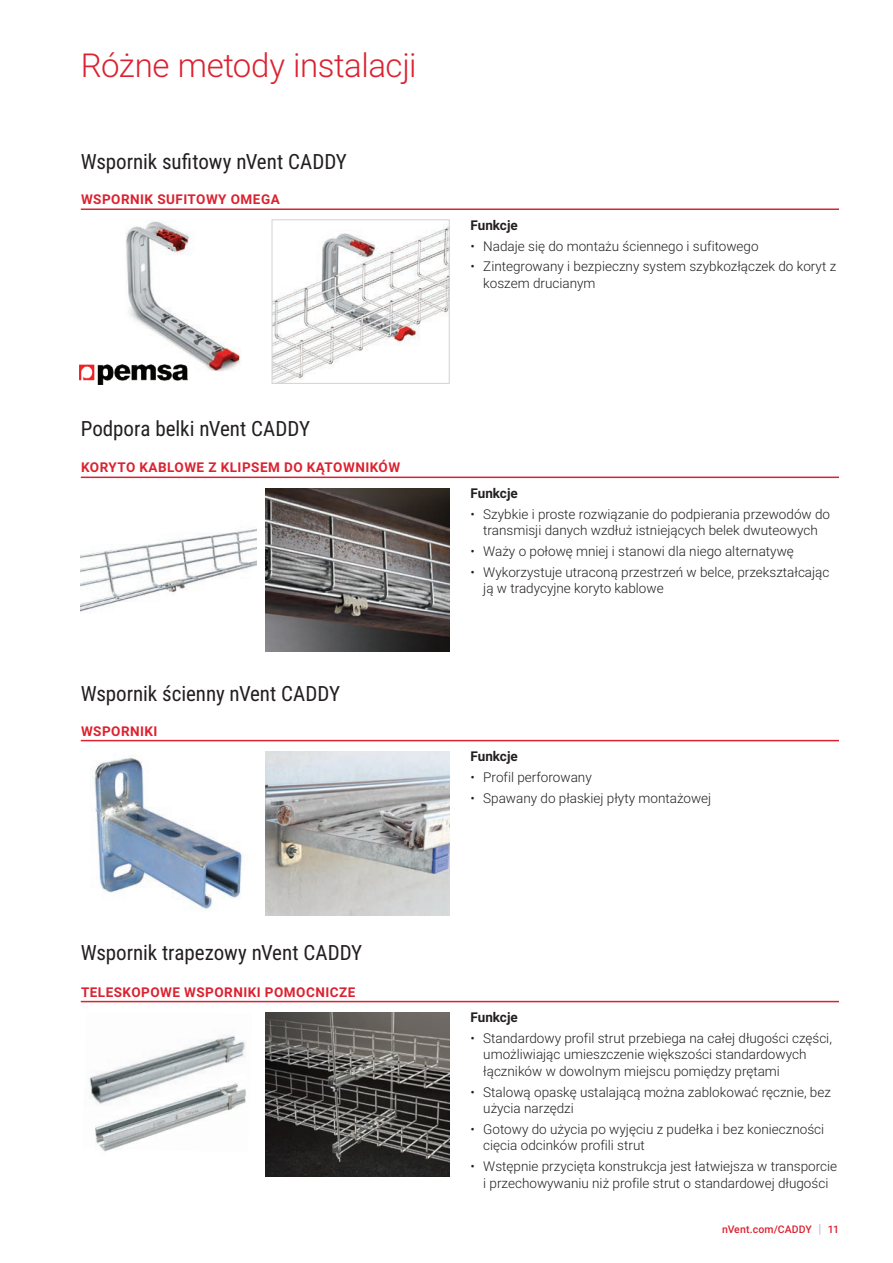
<style>
.page{position:relative;width:893px;height:1263px;background:#fff}
.page>*{position:absolute;margin:0;border:0;box-sizing:border-box;transform-origin:0 0}
.t1{font:300 33px "Roboto";letter-spacing:-.015em;color:#db2230}
.Subheader{font:21px "Roboto Condensed";color:#231f20}
.t2{font:300 13.5px/16.5px "Roboto";color:#231f20}
.Subhead{font:700 13.5px "Roboto";letter-spacing:.035em;color:#db2230}
.Subhead2-BK{font:700 13.5px "Roboto";color:#231f20}
.t3{font:500 10.5px "Roboto";letter-spacing:.01em;color:#db2230}
.s1{font-weight:300;font-size:12.6px;color:#8f959e}
</style>
<div class="page">
<hr style="left:81px;top:1001px;width:758px;height:1px;background:#db2230">
<img style="left:265px;top:1012px;width:184px;height:164px">
<img style="left:89px;top:1035px;width:156px;height:64px">
<img style="left:95px;top:1072px;width:151px;height:80px">
<hr style="left:81px;top:740px;width:758px;height:1px;background:#db2230">
<img style="left:265px;top:751px;width:184px;height:164px">
<img style="left:92px;top:757px;width:150px;height:152px">
<hr style="left:81px;top:477px;width:758px;height:1px;background:#db2230">
<img style="left:265px;top:488px;width:184px;height:164px">
<img style="left:81px;top:527px;width:175px;height:85px">
<hr style="left:81px;top:208px;width:758px;height:2px;background:#db2230">
<img style="left:81px;top:220px;width:160px;height:161px">
<img style="left:274px;top:224px;width:174px;height:158px">
<div style="left:272px;top:219px;width:178px;height:165px;border:1px solid #d1d2d4"></div>
<img style="left:79px;top:365px;width:108px;height:19px">
<p class="t1" style="left:81px;top:43px;width:337px">Różne metody instalacji</p>
<p class="Subheader" style="left:81px;top:147px;width:268px">Wspornik sufitowy nVent CADDY</p>
<p class="Subhead" style="left:81px;top:190px;width:200px">WSPORNIK SUFITOWY OMEGA</p>
<p class="Subheader" style="left:81px;top:414px;width:231px">Podpora belki nVent CADDY</p>
<p class="Subhead" style="left:81px;top:458px;width:321px">KORYTO KABLOWE Z KLIPSEM DO KĄTOWNIKÓW</p>
<p class="Subheader" style="left:81px;top:678px;width:261px">Wspornik ścienny nVent CADDY</p>
<p class="Subhead" style="left:81px;top:721px;width:78px">WSPORNIKI</p>
<p class="Subheader" style="left:81px;top:938px;width:283px">Wspornik trapezowy nVent CADDY</p>
<p class="Subhead" style="left:81px;top:982px;width:276px">TELESKOPOWE WSPORNIKI POMOCNICZE</p>
<p class="Subhead2-BK" style="left:470px;top:215px;width:49px">Funkcje</p>
<p class="t2" style="left:470px;top:237px;width:290px">• Nadaje się do montażu ściennego i sufitowego</p>
<p class="t2" style="left:483px;top:258px;width:354px;text-indent:-13px">• Zintegrowany i bezpieczny system szybkozłączek do koryt z koszem drucianym</p>
<p class="Subhead2-BK" style="left:470px;top:484px;width:49px">Funkcje</p>
<p class="t2" style="left:470px;top:505px;width:361px;text-align:center">• Szybkie i proste rozwiązanie do podpierania przewodów do transmisji danych wzdłuż istniejących belek dwuteowych</p>
<p class="t2" style="left:470px;top:542px;width:325px">• Waży o połowę mniej i stanowi dla niego alternatywę</p>
<p class="t2" style="left:483px;top:563px;width:348px;text-indent:-13px">• Wykorzystuje utraconą przestrzeń w belce, przekształcając ją w tradycyjne koryto kablowe</p>
<p class="Subhead2-BK" style="left:470px;top:747px;width:49px">Funkcje</p>
<p class="t2" style="left:470px;top:768px;width:123px">• Profil perforowany</p>
<p class="t2" style="left:470px;top:789px;width:242px">• Spawany do płaskiej płyty montażowej</p>
<p class="Subhead2-BK" style="left:470px;top:1008px;width:49px">Funkcje</p>
<p class="t2" style="left:483px;top:1029px;width:350px;text-indent:-13px">• Standardowy profil strut przebiega na całej długości części, umożliwiając umieszczenie większości standardowych łączników w dowolnym miejscu pomiędzy prętami</p>
<p class="t2" style="left:483px;top:1083px;width:349px;text-indent:-13px">• Stalową opaskę ustalającą można zablokować ręcznie, bez użycia narzędzi</p>
<p class="t2" style="left:483px;top:1120px;width:342px;text-indent:-13px">• Gotowy do użycia po wyjęciu z pudełka i bez konieczności cięcia odcinków profili strut</p>
<p class="t2" style="left:470px;top:1157px;width:368px;text-align:center">• Wstępnie przycięta konstrukcja jest łatwiejsza w transporcie i przechowywaniu niż profile strut o standardowej długości</p>
<p class="t3" style="left:722px;top:1222px;width:118px">nVent.com/CADDY <span class="s1">|</span> 11</p>
</div>
